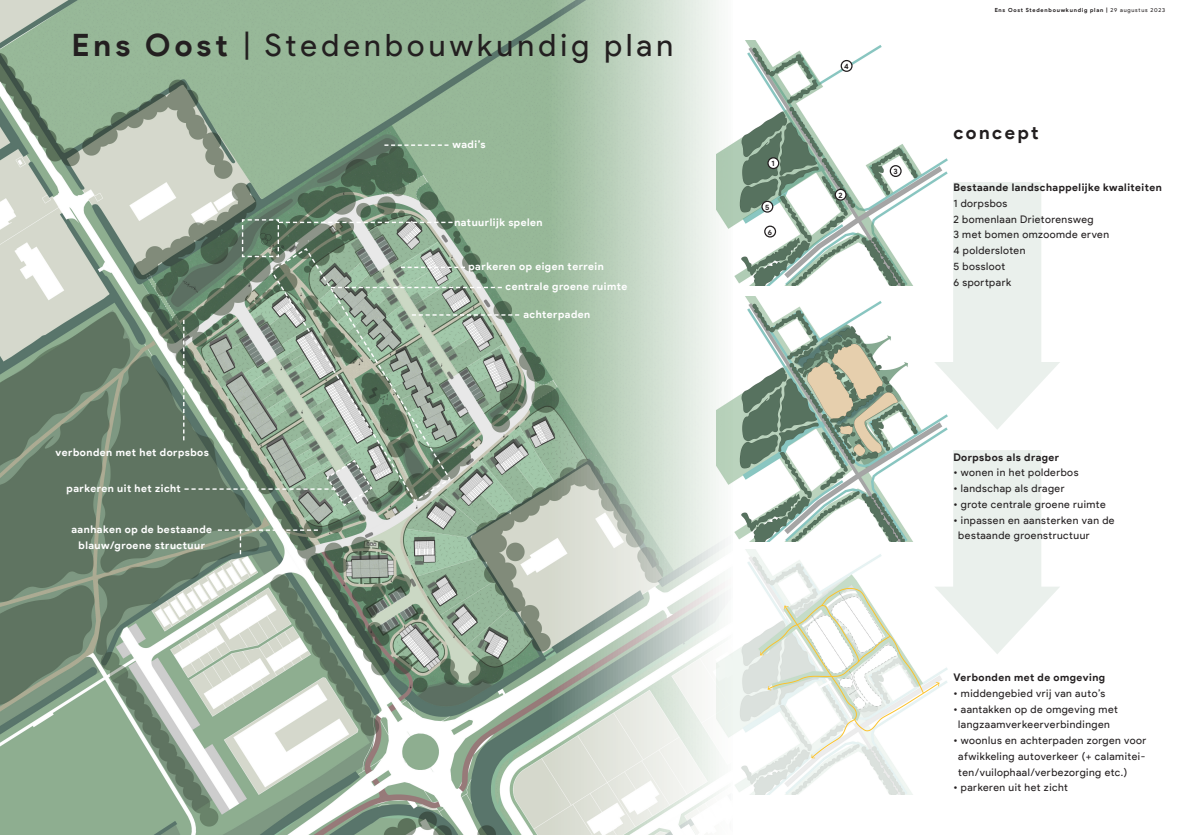
<style>
.page{position:relative;width:1180px;height:835px;background:#fff}
.page>*{position:absolute;margin:0;border:0;box-sizing:border-box;transform-origin:0 0}
.Hoofdtekst{font:30.8px "Product Sans";letter-spacing:.14em;color:#231f20}
.Hoofdtekst-2{font:700 18.55px "Product Sans";letter-spacing:.135em;color:#231f20}
.Hoofdtekst-3{font:700 10.57px/15.9px "Product Sans";letter-spacing:.05em;color:#fff;text-align:center}
.Negatieve_inspringing{font:10.5px/15.7px "Product Sans";letter-spacing:.05em;color:#231f20;text-align:center}
.Hoofdtekst-4{font:10.5px "Product Sans";letter-spacing:.05em;color:#231f20}
.Alineastijl_1{font:700 10.5px "Product Sans";letter-spacing:.045em;color:#231f20}
.Hoofdtekst-5{font:700 10.5px "Product Sans";letter-spacing:.05em;color:#231f20}
.t1{font:700 7.56px "Product Sans";color:#231f20}
.Hoofdtekst-6{font:700 5.6px "Product Sans";letter-spacing:.14em;color:#231f20}
.s1{font-weight:700}
.s2{font-weight:400}
</style>
<div class="page">
<img style="left:733px;top:41px;width:215px;height:244px">
<img style="left:733px;top:296px;width:214px;height:245px">
<img style="left:733px;top:549px;width:215px;height:245px">
<svg style="left:768px;top:158px;width:10px;height:10px"></svg>
<div style="left:767px;top:157px;width:12px;height:12px;border:1px solid #231f20;border-radius:50%"></div>
<svg style="left:835px;top:189px;width:11px;height:11px"></svg>
<div style="left:834px;top:189px;width:12px;height:12px;border:1px solid #231f20;border-radius:50%"></div>
<div style="left:841px;top:61px;width:11px;height:10px;background:#fff;border-radius:50%"></div>
<div style="left:840px;top:60px;width:12px;height:12px;border:1px solid #231f20;border-radius:50%"></div>
<div style="left:890px;top:166px;width:11px;height:10px;background:#fff;border-radius:50%"></div>
<div style="left:889px;top:165px;width:12px;height:12px;border:1px solid #231f20;border-radius:50%"></div>
<div style="left:765px;top:226px;width:10px;height:11px;background:#fff;border-radius:50%"></div>
<div style="left:764px;top:225px;width:12px;height:12px;border:1px solid #231f20;border-radius:50%"></div>
<svg style="left:762px;top:201px;width:10px;height:11px"></svg>
<div style="left:761px;top:201px;width:12px;height:12px;border:1px solid #231f20;border-radius:50%"></div>
<div style="left:953px;top:182px;width:88px;height:182px;background:#eaf0ec"></div>
<svg style="left:934px;top:362px;width:126px;height:68px"></svg>
<div style="left:953px;top:450px;width:88px;height:138px;background:#eaf0ec"></div>
<svg style="left:934px;top:586px;width:125px;height:68px"></svg>
<img style="left:0;top:0;width:733px;height:834px">
<svg style="left:218px;top:529px;width:100px;height:25px;background:#859787"></svg>
<svg style="left:183px;top:218px;width:336px;height:289px;background:#8fa391"></svg>
<svg style="left:384px;top:144px;width:64px;height:2px"></svg>
<p class="Hoofdtekst" style="left:72px;top:28px;width:603px"><span class="s1">Ens Oost</span> | Stedenbouwkundig plan</p>
<p class="Hoofdtekst-3" style="left:452px;top:136px;width:35px">wadi’s</p>
<p class="Hoofdtekst-3" style="left:454px;top:214px;width:90px">natuurlijk spelen</p>
<p class="Hoofdtekst-3" style="left:468px;top:258px;width:137px">parkeren op eigen terrein</p>
<p class="Hoofdtekst-3" style="left:505px;top:278px;width:123px">centrale groene ruimte</p>
<p class="Hoofdtekst-3" style="left:56px;top:444px;width:155px">verbonden met het dorpsbos</p>
<p class="Hoofdtekst-3" style="left:67px;top:480px;width:116px">parkeren uit het zicht</p>
<p class="Hoofdtekst-3" style="left:71px;top:521px;width:142px">aanhaken op de bestaande blauw/groene structuur</p>
<p class="Hoofdtekst-3" style="left:523px;top:306px;width:68px">achterpaden</p>
<p class="t1" style="left:771px;top:159px;width:5px">1</p>
<p class="t1" style="left:765px;top:202px;width:6px">5</p>
<p class="t1" style="left:768px;top:227px;width:6px">6</p>
<p class="t1" style="left:844px;top:62px;width:6px">4</p>
<p class="t1" style="left:838px;top:191px;width:6px">2</p>
<p class="t1" style="left:893px;top:167px;width:6px">3</p>
<p class="Hoofdtekst-6" style="left:994px;top:6px;width:172px">Ens Oost Stedenbouwkundig plan | <span class="s2">29 augustus 2023</span></p>
<p class="Hoofdtekst-2" style="left:953px;top:121px;width:87px">concept</p>
<p class="Hoofdtekst-5" style="left:953px;top:181px;width:210px">Bestaande landschappelijke kwaliteiten</p>
<p class="Hoofdtekst-4" style="left:953px;top:197px;width:56px">1 dorpsbos</p>
<p class="Hoofdtekst-4" style="left:953px;top:213px;width:142px">2 bomenlaan Drietorensweg</p>
<p class="Hoofdtekst-4" style="left:953px;top:229px;width:157px">3 met bomen omzoomde erven</p>
<p class="Hoofdtekst-4" style="left:953px;top:244px;width:74px">4 poldersloten</p>
<p class="Hoofdtekst-4" style="left:953px;top:260px;width:53px">5 bossloot</p>
<p class="Hoofdtekst-4" style="left:953px;top:276px;width:59px">6 sportpark</p>
<p class="Alineastijl_1" style="left:953px;top:450px;width:107px">Dorpsbos als drager</p>
<p class="Negatieve_inspringing" style="left:953px;top:465px;width:127px">• wonen in het polderbos</p>
<p class="Negatieve_inspringing" style="left:953px;top:481px;width:113px">• landschap als drager</p>
<p class="Negatieve_inspringing" style="left:953px;top:496px;width:154px">• grote centrale groene ruimte</p>
<p class="Negatieve_inspringing" style="left:958px;top:512px;width:158px;text-align:left;text-indent:-5px">• inpassen en aansterken van de bestaande groenstructuur</p>
<p class="Alineastijl_1" style="left:953px;top:670px;width:153px">Verbonden met de omgeving</p>
<p class="Negatieve_inspringing" style="left:953px;top:685px;width:153px">• middengebied vrij van auto’s</p>
<p class="Negatieve_inspringing" style="left:953px;top:701px;width:166px">• aantakken op de omgeving met langzaamverkeerverbindingen</p>
<p class="Negatieve_inspringing" style="left:958px;top:732px;width:190px;text-align:justify;text-indent:-5px">• woonlus en achterpaden zorgen voor afwikkeling autoverkeer (+ calamitei&shy;ten/vuilophaal/verbezorging etc.)</p>
<p class="Negatieve_inspringing" style="left:953px;top:779px;width:116px">• parkeren uit het zicht</p>
</div>
